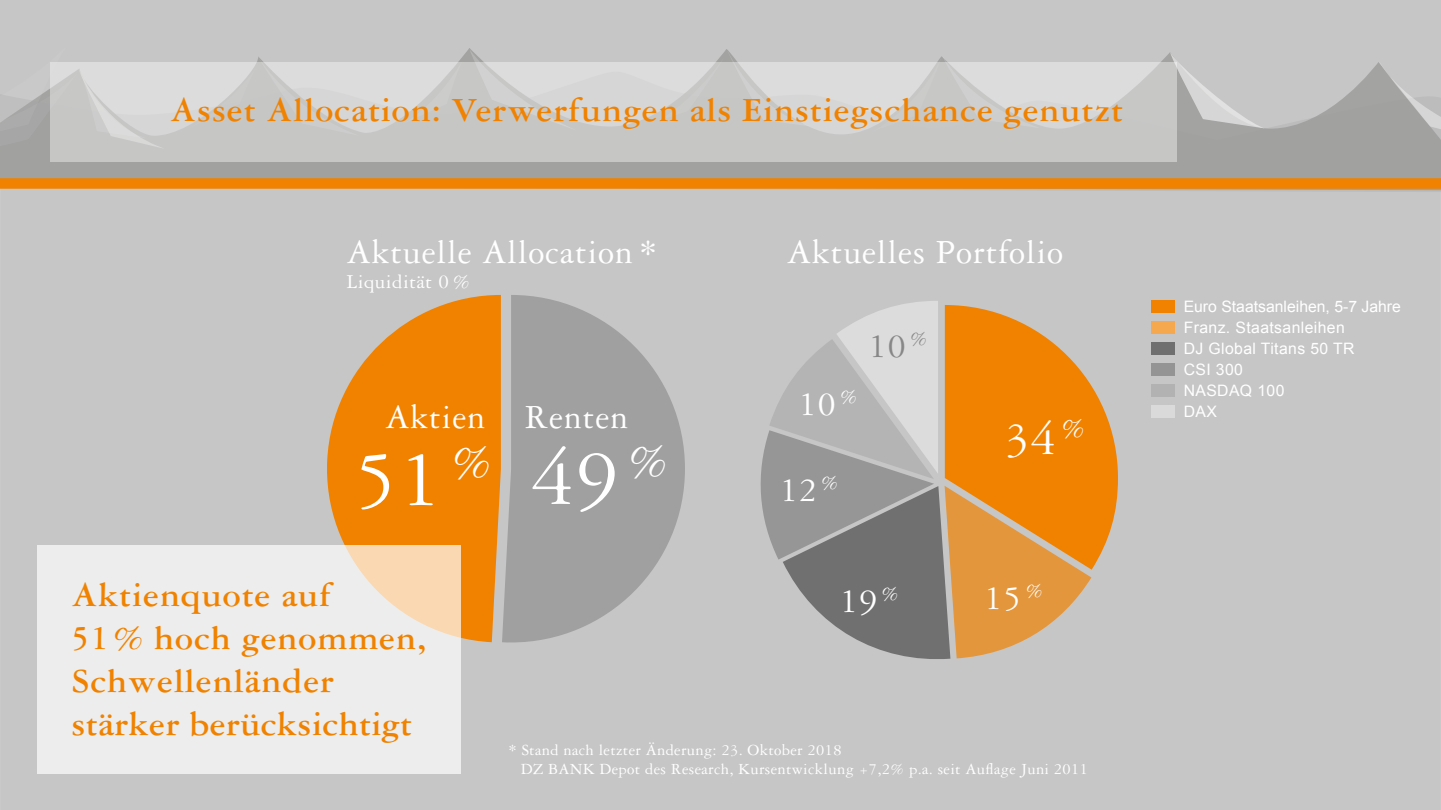
<style>
.page{position:relative;width:1441px;height:810px;background:#fff}
.page>*{position:absolute;margin:0;border:0;box-sizing:border-box;transform-origin:0 0}
.t1{font:84.3px "Garamond 3 LT Std";color:#fff}
.t2{font:49.5px "Garamond 3 LT Std";color:#fff}
.t3{font:700 36px/43.2px "Garamond 3 LT Std";letter-spacing:.025em;color:#f08200}
.t4{font:36px "Garamond 3 LT Std";letter-spacing:.02em;color:#fff}
.t5{font:36px "Garamond 3 LT Std";color:#878787}
.t6{font:21px "Garamond 3 LT Std";letter-spacing:.02em;color:#fff}
.t7{font:16.5px/18.9px "Garamond 3 LT Std";letter-spacing:.02em;color:#fff}
.t8{font:15.75px/21px "Arial";letter-spacing:.025em;color:#fff}
</style>
<div class="page">
<div style="left:0;top:192px;width:1440px;height:618px;background:#c6c6c6"></div>
<div style="left:0;top:0;width:1440px;height:44px;background:#c6c6c6"></div>
<svg style="left:0;top:44px;width:1440px;height:146px;background:#afafaf"></svg>
<svg style="left:1170px;top:52px;width:94px;height:76px;background:#c4c4c3"></svg>
<svg style="left:1379px;top:62px;width:61px;height:82px;background:#b3b3b3"></svg>
<svg style="left:656px;top:50px;width:155px;height:12px;background:#c3c3c3"></svg>
<svg style="left:873px;top:56px;width:168px;height:6px"></svg>
<svg style="left:183px;top:58px;width:177px;height:4px"></svg>
<svg style="left:397px;top:49px;width:181px;height:13px;background:#c3c3c3"></svg>
<svg style="left:50px;top:62px;width:1126px;height:100px;background:#cecece"></svg>
<svg style="left:0;top:43px;width:166px;height:117px;background:#c7c7c7"></svg>
<div style="left:0;top:178px;width:1440px;height:11px;background:#f08200"></div>
<svg style="left:322px;top:295px;width:179px;height:347px;background:#e88e25"></svg>
<svg style="left:502px;top:295px;width:183px;height:347px;background:#a9a9a9"></svg>
<svg style="left:755px;top:301px;width:362px;height:363px;background:#c3a077"></svg>
<svg style="left:38px;top:545px;width:423px;height:229px;background:#edebe8"></svg>
<div style="left:1150px;top:300px;width:24px;height:13px;background:#f08200"></div>
<div style="left:1150px;top:343px;width:24px;height:12px;background:#706f6f"></div>
<div style="left:1150px;top:385px;width:24px;height:12px;background:#b3b2b2"></div>
<div style="left:1150px;top:322px;width:24px;height:12px;background:#f5a84d"></div>
<div style="left:1150px;top:364px;width:24px;height:12px;background:#949494"></div>
<div style="left:1150px;top:406px;width:24px;height:12px;background:#dadada"></div>
<p class="t3" style="left:170px;top:88px;width:954px">Asset Allocation: Verwerfungen als Einstiegschance genutzt</p>
<p class="t4" style="left:347px;top:233px;width:312px">Aktuelle Allocation *</p>
<p class="t6" style="left:347px;top:270px;width:125px">Liquidität 0 %</p>
<p class="t4" style="left:385px;top:398px;width:244px">Aktien Renten</p>
<h1 class="t1" style="left:355px;top:433px;width:315px">51 <sup>%</sup> 49 <sup>%</sup></h1>
<p class="t4" style="left:787px;top:233px;width:277px">Aktuelles Portfolio</p>
<p class="t4" style="left:798px;top:384px;width:60px">10 <sup>%</sup></p>
<p class="t5" style="left:868px;top:326px;width:60px">10 <sup>%</sup></p>
<p class="t4" style="left:780px;top:471px;width:60px">12 <sup>%</sup></p>
<h2 class="t2" style="left:1004px;top:412px;width:82px">34 <sup>%</sup></h2>
<p class="t3" style="left:71px;top:573px;width:356px">Aktienquote auf<br>51 % hoch genommen,<br>Schwellenländer stärker berücksichtigt</p>
<p class="t4" style="left:840px;top:582px;width:60px">19 <sup>%</sup></p>
<p class="t4" style="left:984px;top:579px;width:60px">15 <sup>%</sup></p>
<p class="t7" style="left:521px;top:740px;width:568px;text-indent:-12px">* Stand nach letzter Änderung: 23. Oktober 2018<br>DZ BANK Depot des Research, Kursentwicklung +7,2% p.a. seit Auflage Juni 2011</p>
<p class="t8" style="left:1183px;top:296px;width:219px">Euro Staatsanleihen, 5-7 Jahre<br>Franz. Staatsanleihen<br>DJ Global Titans 50 TR<br>CSI 300<br>NASDAQ 100<br>DAX</p>
</div>
